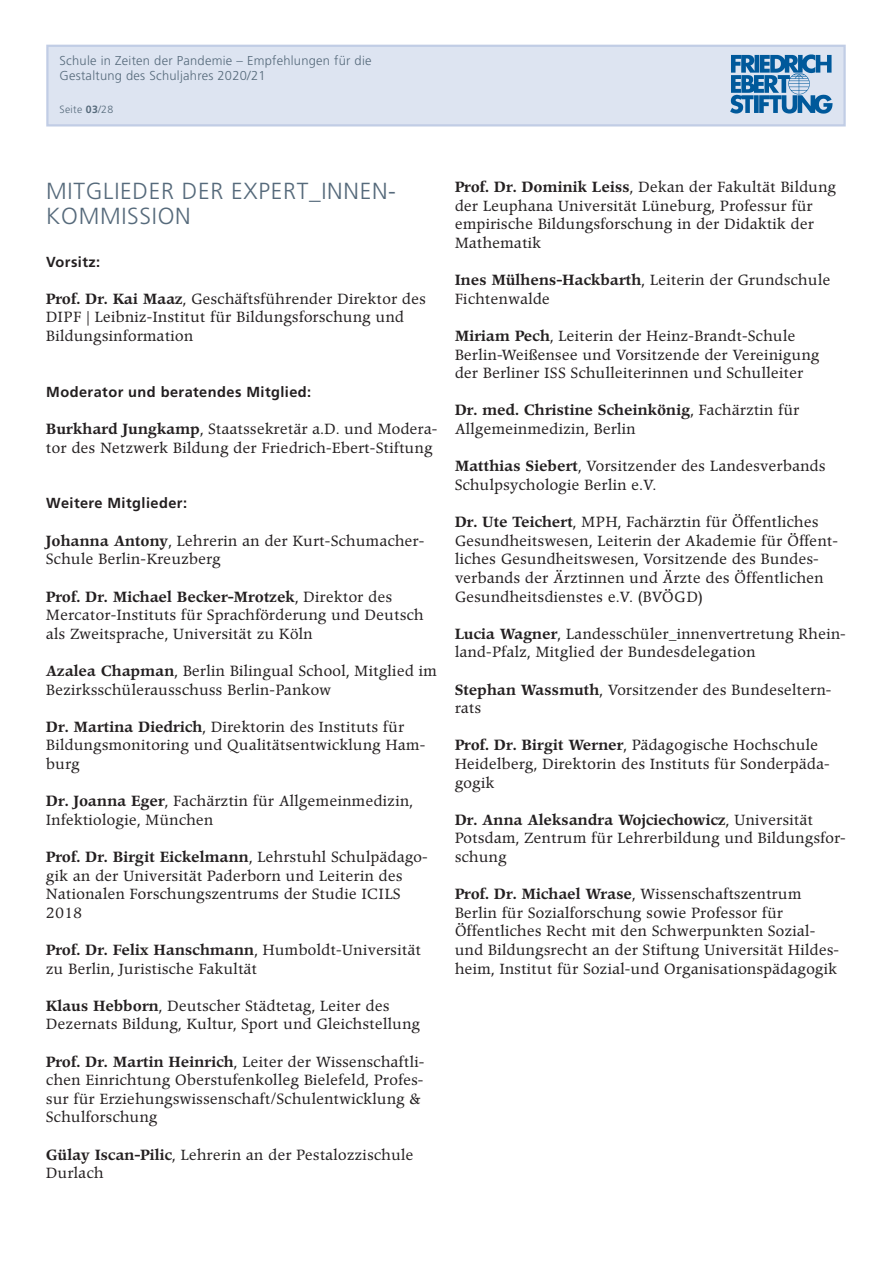
<style>
.page{position:relative;width:893px;height:1263px;background:#fff}
.page>*{position:absolute;margin:0;border:0;box-sizing:border-box;transform-origin:0 0}
.t1{font:300 23.25px/25.5px "Frutiger";letter-spacing:.03em;color:#566a7b}
.t2{font:14.55px/18.6px "Poppl Pontifex BE";letter-spacing:.03em;color:#231f20}
.t3{font:700 14.55px "Frutiger";letter-spacing:.03em;color:#231f20}
.t4{font:300 12.9px/15px "Frutiger CE";letter-spacing:.02em;color:#566a7b}
.t5{font:300 10.5px "Frutiger";letter-spacing:.03em;color:#566a7b}
.s1{font-family:"Frutiger CE";font-weight:700}
.s2{font-weight:500}
</style>
<div class="page">
<div style="left:46px;top:45px;width:800px;height:81px;background:#dde4f1;border:2px solid #c1cde5"></div>
<img style="left:730px;top:54px;width:103px;height:60px">
<p class="t4" style="left:60px;top:53px;width:314px">Schule in Zeiten der Pandemie – Empfehlungen für die<br>Gestaltung des Schuljahres 2020/21</p>
<p class="t5" style="left:60px;top:103px;width:55px">Seite <span class="s1">03</span>/28</p>
<h1 class="t1" style="left:46px;top:178px;width:351px">MITGLIEDER DER EXPERT_INNEN-<br>KOMMISSION</h1>
<p class="t3" style="left:46px;top:253px;width:55px">Vorsitz:</p>
<p class="t2" style="left:46px;top:290px;width:381px"><span class="s2">Prof. Dr. Kai Maaz</span>, Geschäftsführender Direktor des<br>DIPF | Leibniz-Institut für Bildungsforschung und<br>Bildungsinformation</p>
<p class="t3" style="left:46px;top:383px;width:267px">Moderator und beratendes Mitglied:</p>
<p class="t2" style="left:46px;top:420px;width:392px"><span class="s2">Burkhard Jungkamp</span>, Staatssekretär a.D. und Modera&shy;tor des Netzwerk Bildung der Friedrich-Ebert-Stiftung</p>
<p class="t3" style="left:46px;top:495px;width:142px">Weitere Mitglieder:</p>
<p class="t2" style="left:46px;top:532px;width:379px"><span class="s2">Johanna Antony</span>, Lehrerin an der Kurt-Schumacher-<br>Schule Berlin-Kreuzberg</p>
<p class="t2" style="left:46px;top:587px;width:379px"><span class="s2">Prof. Dr. Michael Becker-Mrotzek</span>, Direktor des<br>Mercator-Instituts für Sprachförderung und Deutsch als Zweitsprache, Universität zu Köln</p>
<p class="t2" style="left:46px;top:662px;width:392px"><span class="s2">Azalea Chapman</span>, Berlin Bilingual School, Mitglied im<br>Bezirksschülerausschuss Berlin-Pankow</p>
<p class="t2" style="left:46px;top:718px;width:380px"><span class="s2">Dr. Martina Diedrich</span>, Direktorin des Instituts für<br>Bildungsmonitoring und Qualitätsentwicklung Ham&shy;burg</p>
<p class="t2" style="left:46px;top:792px;width:368px"><span class="s2">Dr. Joanna Eger</span>, Fachärztin für Allgemeinmedizin,<br>Infektiologie, München</p>
<p class="t2" style="left:46px;top:848px;width:383px"><span class="s2">Prof. Dr. Birgit Eickelmann</span>, Lehrstuhl Schulpädago&shy;gik an der Universität Paderborn und Leiterin des Nationalen Forschungszentrums der Studie ICILS 2018</p>
<p class="t2" style="left:46px;top:941px;width:376px"><span class="s2">Prof. Dr. Felix Hanschmann</span>, Humboldt-Universität zu Berlin, Juristische Fakultät</p>
<p class="t2" style="left:46px;top:997px;width:375px"><span class="s2">Klaus Hebborn</span>, Deutscher Städtetag, Leiter des<br>Dezernats Bildung, Kultur, Sport und Gleichstellung</p>
<p class="t2" style="left:46px;top:1052px;width:379px"><span class="s2">Prof. Dr. Martin Heinrich</span>, Leiter der Wissenschaftli&shy;chen Einrichtung Oberstufenkolleg Bielefeld, Profes&shy;sur für Erziehungswissenschaft/Schulentwicklung &amp; Schulforschung</p>
<p class="t2" style="left:46px;top:1145px;width:369px"><span class="s2">Gülay Iscan-Pilic</span>, Lehrerin an der Pestalozzischule<br>Durlach</p>
<p class="t2" style="left:455px;top:178px;width:383px"><span class="s2">Prof. Dr. Dominik Leiss</span>, Dekan der Fakultät Bildung der Leuphana Universität Lüneburg, Professur für empirische Bildungsforschung in der Didaktik der Mathematik</p>
<p class="t2" style="left:455px;top:271px;width:377px"><span class="s2">Ines Mülhens-Hackbarth</span>, Leiterin der Grundschule<br>Fichtenwalde</p>
<p class="t2" style="left:455px;top:327px;width:366px"><span class="s2">Miriam Pech</span>, Leiterin der Heinz-Brandt-Schule<br>Berlin-Weißensee und Vorsitzende der Vereinigung der Berliner ISS Schulleiterinnen und Schulleiter</p>
<p class="t2" style="left:455px;top:401px;width:346px"><span class="s2">Dr. med. Christine Scheinkönig</span>, Fachärztin für<br>Allgemeinmedizin, Berlin</p>
<p class="t2" style="left:455px;top:457px;width:372px"><span class="s2">Matthias Siebert</span>, Vorsitzender des Landesverbands<br>Schulpsychologie Berlin e.V.</p>
<p class="t2" style="left:455px;top:513px;width:384px"><span class="s2">Dr. Ute Teichert</span>, MPH, Fachärztin für Öffentliches Gesundheitswesen, Leiterin der Akademie für Öffent&shy;liches Gesundheitswesen, Vorsitzende des Bundes&shy;verbands der Ärztinnen und Ärzte des Öffentlichen Gesundheitsdienstes e.V. (BVÖGD)</p>
<p class="t2" style="left:455px;top:625px;width:392px"><span class="s2">Lucia Wagner</span>, Landesschüler_innenvertretung Rhein&shy;land-Pfalz, Mitglied der Bundesdelegation</p>
<p class="t2" style="left:455px;top:680px;width:378px"><span class="s2">Stephan Wassmuth</span>, Vorsitzender des Bundeseltern&shy;rats</p>
<p class="t2" style="left:455px;top:736px;width:376px"><span class="s2">Prof. Dr. Birgit Werner</span>, Pädagogische Hochschule<br>Heidelberg, Direktorin des Instituts für Sonderpäda&shy;gogik</p>
<p class="t2" style="left:455px;top:811px;width:392px"><span class="s2">Dr. Anna Aleksandra Wojciechowicz</span>, Universität<br>Potsdam, Zentrum für Lehrerbildung und Bildungsfor&shy;schung</p>
<p class="t2" style="left:455px;top:885px;width:385px"><span class="s2">Prof. Dr. Michael Wrase</span>, Wissenschaftszentrum Berlin für Sozialforschung sowie Professor für Öffentliches Recht mit den Schwerpunkten Sozial&shy;und Bildungsrecht an der Stiftung Universität Hildes&shy;heim, Institut für Sozial-und Organisationspädagogik</p>
</div>
